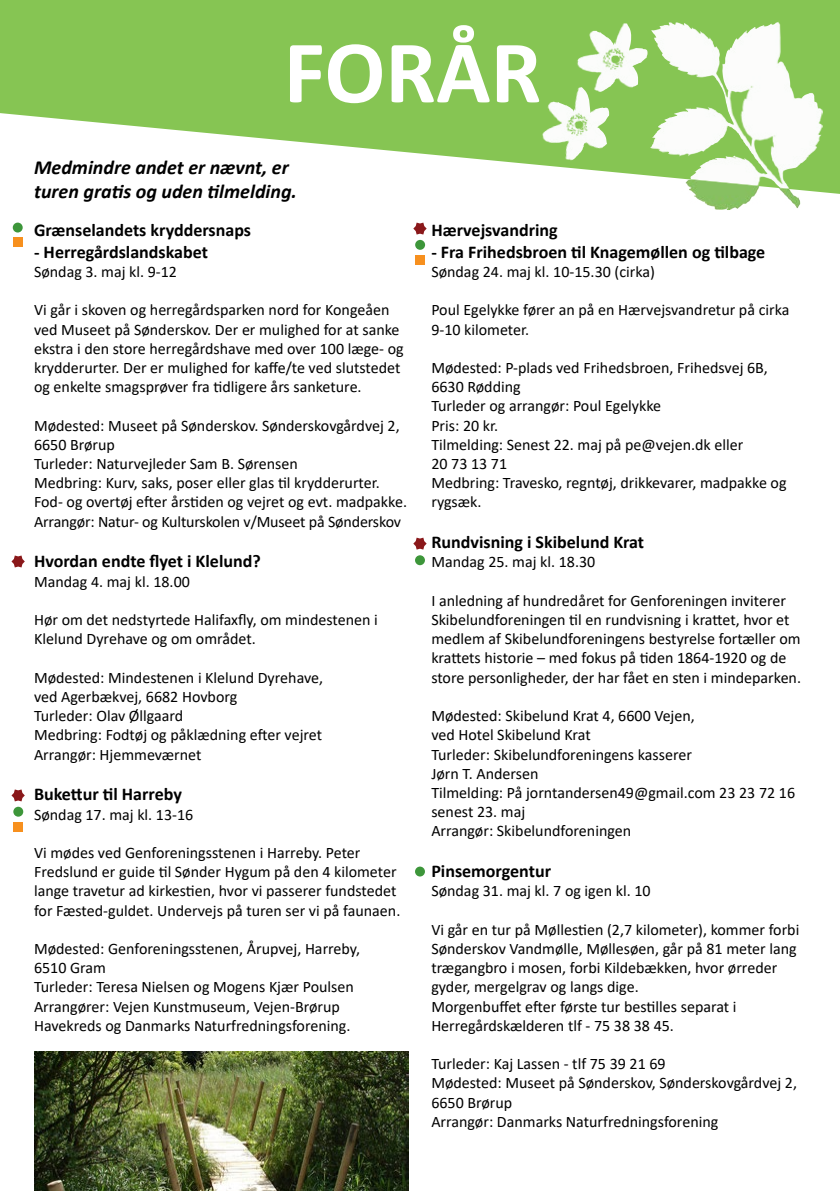
<style>
.page{position:relative;width:840px;height:1191px;background:#fff}
.page>*{position:absolute;margin:0;border:0;box-sizing:border-box;transform-origin:0 0}
.t1{font:700 90px "Calibri";color:#fff}
.t2{font:italic 700 20px/24px "Calibri";color:#000}
.t3{font:700 18px "Calibri";color:#000}
.t4{font:16px/19.2px "Calibri";color:#000}
</style>
<div class="page">
<svg style="left:0;top:0;width:839px;height:194px;fill:#86c553"></svg>
<img style="left:540px;top:87px;width:69px;height:74px">
<img style="left:575px;top:23px;width:72px;height:69px">
<img style="left:648px;top:20px;width:177px;height:190px">
<img style="left:650px;top:21px;width:128px;height:76px">
<div style="left:415px;top:866px;width:9px;height:10px;background:#3d963a;border-radius:50%"></div>
<svg style="left:11px;top:555px;width:14px;height:12px"></svg>
<img style="left:34px;top:1051px;width:374px;height:140px">
<div style="left:13px;top:223px;width:10px;height:9px;background:#3d963a;border-radius:50%"></div>
<div style="left:13px;top:237px;width:10px;height:10px;background:#f7901e"></div>
<svg style="left:413px;top:223px;width:13px;height:11px"></svg>
<div style="left:415px;top:240px;width:10px;height:10px;background:#3d963a;border-radius:50%"></div>
<div style="left:415px;top:255px;width:10px;height:10px;background:#f7901e"></div>
<svg style="left:11px;top:789px;width:14px;height:12px"></svg>
<div style="left:13px;top:806px;width:10px;height:10px;background:#3d963a;border-radius:50%"></div>
<div style="left:13px;top:822px;width:10px;height:10px;background:#f7901e"></div>
<div style="left:415px;top:555px;width:9px;height:10px;background:#3d963a;border-radius:50%"></div>
<svg style="left:413px;top:537px;width:13px;height:12px"></svg>
<h1 class="t1" style="left:283px;top:9px;width:259px">FORÅR</h1>
<p class="t2" style="left:34px;top:154px;width:264px">Medmindre andet er nævnt, er turen gratis og uden tilmelding.</p>
<p class="t3" style="left:34px;top:217px;width:218px">Grænselandets kryddersnaps</p>
<p class="t3" style="left:34px;top:239px;width:175px">- Herregårdslandskabet</p>
<p class="t4" style="left:34px;top:262px;width:144px">Søndag 3. maj kl. 9-12</p>
<p class="t4" style="left:34px;top:300px;width:371px">Vi går i skoven og herregårdsparken nord for Kongeåen ved Museet på Sønderskov. Der er mulighed for at sanke ekstra i den store herregårdshave med over 100 læge- og krydderurter. Der er mulighed for kaffe/te ved slutstedet og enkelte smagsprøver fra tidligere års sanketure.</p>
<p class="t4" style="left:34px;top:415px;width:374px">Mødested: Museet på Sønderskov. Sønderskovgårdvej 2, 6650 Brørup<br>Turleder: Naturvejleder Sam B. Sørensen<br>Medbring: Kurv, saks, poser eller glas til krydderurter.<br>Fod- og overtøj efter årstiden og vejret og evt. madpakke.<br>Arrangør: Natur- og Kulturskolen v/Museet på Sønderskov</p>
<p class="t3" style="left:34px;top:549px;width:228px">Hvordan endte flyet i Klelund?</p>
<p class="t4" style="left:34px;top:571px;width:157px">Mandag 4. maj kl. 18.00</p>
<p class="t4" style="left:34px;top:610px;width:345px">Hør om det nedstyrtede Halifaxfly, om mindestenen i<br>Klelund Dyrehave og om området.</p>
<p class="t4" style="left:34px;top:667px;width:290px">Mødested: Mindestenen i Klelund Dyrehave, ved Agerbækvej, 6682 Hovborg<br>Turleder: Olav Øllgaard<br>Medbring: Fodtøj og påklædning efter vejret Arrangør: Hjemmeværnet</p>
<p class="t3" style="left:34px;top:781px;width:149px">Bukettur til Harreby</p>
<p class="t4" style="left:34px;top:804px;width:161px">Søndag 17. maj kl. 13-16</p>
<p class="t4" style="left:34px;top:842px;width:367px">Vi mødes ved Genforeningsstenen i Harreby. Peter Fredslund er guide til Sønder Hygum på den 4 kilometer lange travetur ad kirkestien, hvor vi passerer fundstedet for Fæsted-guldet. Undervejs på turen ser vi på faunaen.</p>
<p class="t4" style="left:34px;top:938px;width:327px">Mødested: Genforeningsstenen, Årupvej, Harreby, 6510 Gram<br>Turleder: Teresa Nielsen og Mogens Kjær Poulsen Arrangører: Vejen Kunstmuseum, Vejen-Brørup Havekreds og Danmarks Naturfredningsforening.</p>
<p class="t3" style="left:431px;top:217px;width:128px">Hærvejsvandring</p>
<p class="t3" style="left:431px;top:239px;width:335px">- Fra Frihedsbroen til Knagemøllen og tilbage</p>
<p class="t4" style="left:431px;top:262px;width:225px">Søndag 24. maj kl. 10-15.30 (cirka)</p>
<p class="t4" style="left:431px;top:300px;width:359px">Poul Egelykke fører an på en Hærvejsvandretur på cirka<br>9-10 kilometer.</p>
<p class="t4" style="left:431px;top:358px;width:356px">Mødested: P-plads ved Frihedsbroen, Frihedsvej 6B,<br>6630 Rødding<br>Turleder og arrangør: Poul Egelykke<br>Pris: 20 kr.<br>Tilmelding: Senest 22. maj på pe@vejen.dk eller<br>20 73 13 71<br>Medbring: Travesko, regntøj, drikkevarer, madpakke og rygsæk.</p>
<p class="t3" style="left:431px;top:529px;width:214px">Rundvisning i Skibelund Krat</p>
<p class="t4" style="left:431px;top:552px;width:165px">Mandag 25. maj kl. 18.30</p>
<p class="t4" style="left:431px;top:590px;width:371px">I anledning af hundredåret for Genforeningen inviterer Skibelundforeningen til en rundvisning i krattet, hvor et medlem af Skibelundforeningens bestyrelse fortæller om krattets historie – med fokus på tiden 1864-1920 og de store personligheder, der har fået en sten i mindeparken.</p>
<p class="t4" style="left:431px;top:706px;width:365px">Mødested: Skibelund Krat 4, 6600 Vejen,<br>ved Hotel Skibelund Krat<br>Turleder: Skibelundforeningens kasserer<br>Jørn T. Andersen<br>Tilmelding: På jorntandersen49@gmail.com 23 23 72 16 senest 23. maj<br>Arrangør: Skibelundforeningen</p>
<p class="t3" style="left:431px;top:858px;width:121px">Pinsemorgentur</p>
<p class="t4" style="left:431px;top:881px;width:220px">Søndag 31. maj kl. 7 og igen kl. 10</p>
<p class="t4" style="left:431px;top:919px;width:369px">Vi går en tur på Møllestien (2,7 kilometer), kommer forbi Sønderskov Vandmølle, Møllesøen, går på 81 meter lang trægangbro i mosen, forbi Kildebækken, hvor ørreder gyder, mergelgrav og langs dige.<br>Morgenbuffet efter første tur bestilles separat i Herregårdskælderen tlf - 75 38 38 45.</p>
<p class="t4" style="left:431px;top:1054px;width:367px">Turleder: Kaj Lassen - tlf 75 39 21 69<br>Mødested: Museet på Sønderskov, Sønderskovgårdvej 2, 6650 Brørup<br>Arrangør: Danmarks Naturfredningsforening</p>
</div>
